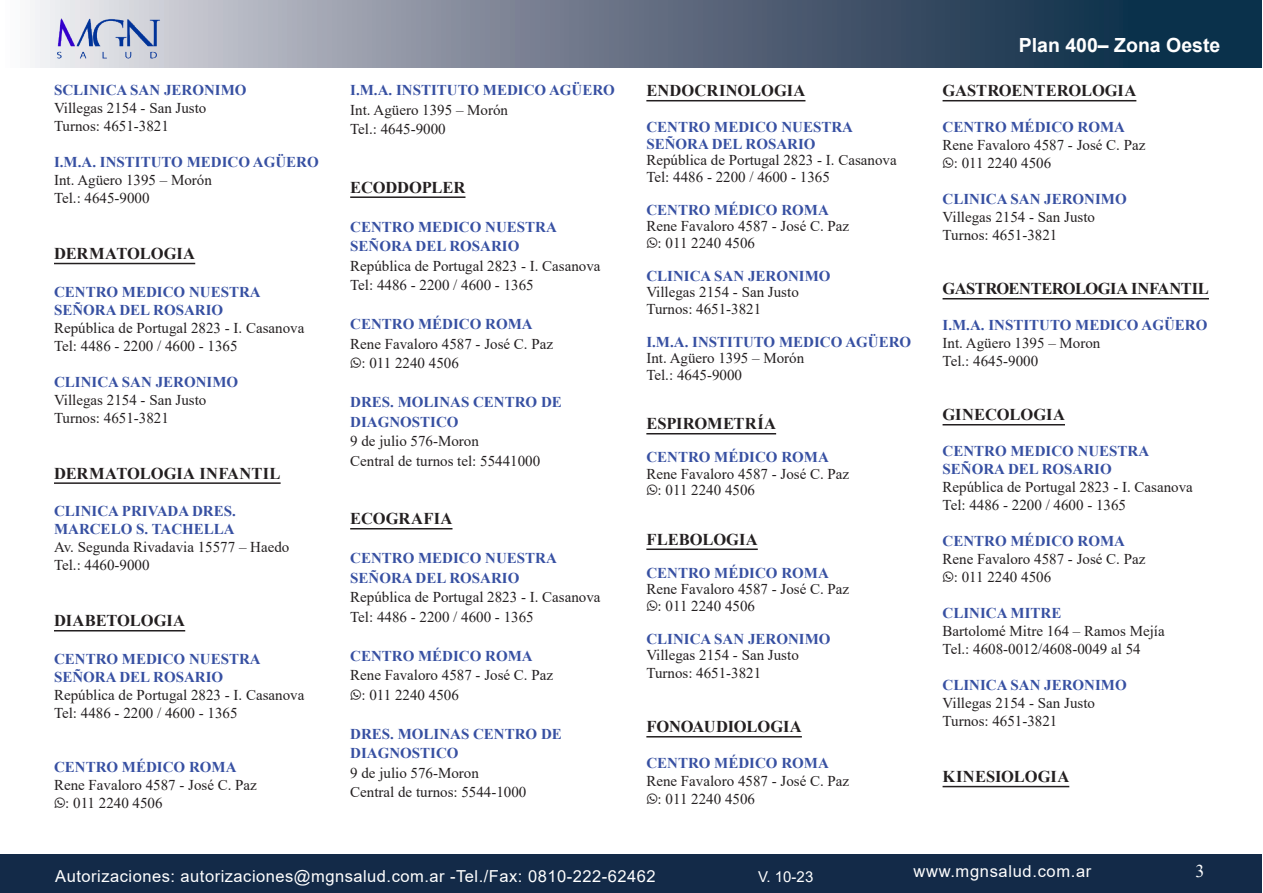
<style>
.page{position:relative;width:1263px;height:893px;background:#fff}
.page>*{position:absolute;margin:0;border:0;box-sizing:border-box;transform-origin:0 0}
.t1{font:700 19.5px "Arial";color:#fff}
.t2{font:18px "Times New Roman";color:#fff}
.Especialidad{font:700 16.5px "Times New Roman";letter-spacing:-.005em;color:#231f20}
.t3{font:16.5px "Arial";letter-spacing:.03em;color:#fff}
.Especialidad-2{font:700 16.5px "Times New Roman";letter-spacing:-.025em;color:#231f20}
.texto{font:15px "Times New Roman";color:#231f20}
.nombre{font:700 15px "Times New Roman";color:#3750a2}
.nombre-2{font:15px "Times New Roman";color:#231f20}
.t4{font:15px "Arial";color:#fff}
</style>
<div class="page">
<div style="left:1px;top:854px;width:1261px;height:39px;background:#132a48"></div>
<svg style="left:30px;top:0;width:1231px;height:67px;background:#637285"></svg>
<img style="left:55px;top:17px;width:107px;height:43px">
<hr style="left:54px;top:263px;width:141px;height:1px;background:#231f20">
<hr style="left:54px;top:482px;width:227px;height:2px;background:#231f20">
<hr style="left:54px;top:630px;width:131px;height:1px;background:#231f20">
<hr style="left:350px;top:196px;width:115px;height:2px;background:#231f20">
<hr style="left:350px;top:528px;width:102px;height:1px;background:#231f20">
<hr style="left:646px;top:100px;width:159px;height:1px;background:#231f20">
<hr style="left:646px;top:433px;width:130px;height:1px;background:#231f20">
<hr style="left:646px;top:548px;width:112px;height:2px;background:#231f20">
<hr style="left:646px;top:736px;width:156px;height:1px;background:#231f20">
<hr style="left:942px;top:100px;width:194px;height:1px;background:#231f20">
<hr style="left:942px;top:298px;width:267px;height:1px;background:#231f20">
<hr style="left:942px;top:424px;width:123px;height:1px;background:#231f20">
<hr style="left:942px;top:786px;width:127px;height:1px;background:#231f20">
<p class="nombre" style="left:54px;top:79px;width:194px">SCLINICA SAN JERONIMO</p>
<p class="texto" style="left:54px;top:98px;width:154px">Villegas 2154 - San Justo</p>
<p class="texto" style="left:54px;top:116px;width:116px">Turnos: 4651-3821</p>
<p class="nombre" style="left:54px;top:151px;width:266px">I.M.A. INSTITUTO MEDICO AGÜERO</p>
<p class="texto" style="left:54px;top:170px;width:159px">Int. Agüero 1395 – Morón</p>
<p class="texto" style="left:54px;top:188px;width:97px">Tel.: 4645-9000</p>
<p class="Especialidad" style="left:54px;top:242px;width:143px">DERMATOLOGIA</p>
<p class="nombre" style="left:54px;top:281px;width:208px">CENTRO MEDICO NUESTRA</p>
<p class="nombre" style="left:54px;top:299px;width:171px">SEÑORA DEL ROSARIO</p>
<p class="texto" style="left:54px;top:317px;width:252px">República de Portugal 2823 - I. Casanova</p>
<p class="texto" style="left:54px;top:335px;width:185px">Tel: 4486 - 2200 / 4600 - 1365</p>
<p class="nombre" style="left:54px;top:371px;width:186px">CLINICA SAN JERONIMO</p>
<p class="texto" style="left:54px;top:389px;width:154px">Villegas 2154 - San Justo</p>
<p class="texto" style="left:54px;top:407px;width:116px">Turnos: 4651-3821</p>
<p class="Especialidad" style="left:54px;top:461px;width:228px">DERMATOLOGIA INFANTIL</p>
<p class="nombre" style="left:54px;top:501px;width:183px">CLINICA PRIVADA DRES.</p>
<p class="nombre" style="left:54px;top:519px;width:182px">MARCELO S. TACHELLA</p>
<p class="texto" style="left:54px;top:537px;width:237px">Av. Segunda Rivadavia 15577 – Haedo</p>
<p class="texto" style="left:54px;top:555px;width:97px">Tel.: 4460-9000</p>
<p class="Especialidad" style="left:54px;top:609px;width:133px">DIABETOLOGIA</p>
<p class="nombre" style="left:54px;top:648px;width:208px">CENTRO MEDICO NUESTRA</p>
<p class="nombre" style="left:54px;top:666px;width:171px">SEÑORA DEL ROSARIO</p>
<p class="texto" style="left:54px;top:684px;width:252px">República de Portugal 2823 - I. Casanova</p>
<p class="texto" style="left:54px;top:702px;width:185px">Tel: 4486 - 2200 / 4600 - 1365</p>
<p class="nombre" style="left:54px;top:756px;width:184px">CENTRO MÉDICO ROMA</p>
<p class="texto" style="left:54px;top:774px;width:204px">Rene Favaloro 4587 - José C. Paz</p>
<p class="texto" style="left:65px;top:792px;width:99px">: 011 2240 4506</p>
<p class="nombre" style="left:350px;top:79px;width:266px">I.M.A. INSTITUTO MEDICO AGÜERO</p>
<p class="texto" style="left:350px;top:99px;width:159px">Int. Agüero 1395 – Morón</p>
<p class="texto" style="left:350px;top:119px;width:97px">Tel.: 4645-9000</p>
<p class="Especialidad" style="left:350px;top:175px;width:117px">ECODDOPLER</p>
<p class="nombre" style="left:350px;top:216px;width:208px">CENTRO MEDICO NUESTRA</p>
<p class="nombre" style="left:350px;top:235px;width:171px">SEÑORA DEL ROSARIO</p>
<p class="texto" style="left:350px;top:255px;width:252px">República de Portugal 2823 - I. Casanova</p>
<p class="texto" style="left:350px;top:275px;width:185px">Tel: 4486 - 2200 / 4600 - 1365</p>
<p class="nombre" style="left:350px;top:313px;width:184px">CENTRO MÉDICO ROMA</p>
<p class="texto" style="left:350px;top:333px;width:204px">Rene Favaloro 4587 - José C. Paz</p>
<p class="texto" style="left:361px;top:353px;width:99px">: 011 2240 4506</p>
<p class="nombre" style="left:350px;top:391px;width:213px">DRES. MOLINAS CENTRO DE</p>
<p class="nombre" style="left:350px;top:411px;width:110px">DIAGNOSTICO</p>
<p class="texto" style="left:350px;top:431px;width:130px">9 de julio 576-Moron</p>
<p class="texto" style="left:350px;top:450px;width:191px">Central de turnos tel: 55441000</p>
<p class="Especialidad" style="left:350px;top:507px;width:104px">ECOGRAFIA</p>
<p class="nombre" style="left:350px;top:547px;width:208px">CENTRO MEDICO NUESTRA</p>
<p class="nombre" style="left:350px;top:567px;width:171px">SEÑORA DEL ROSARIO</p>
<p class="texto" style="left:350px;top:587px;width:252px">República de Portugal 2823 - I. Casanova</p>
<p class="texto" style="left:350px;top:606px;width:185px">Tel: 4486 - 2200 / 4600 - 1365</p>
<p class="nombre" style="left:350px;top:645px;width:184px">CENTRO MÉDICO ROMA</p>
<p class="texto" style="left:350px;top:665px;width:204px">Rene Favaloro 4587 - José C. Paz</p>
<p class="texto" style="left:361px;top:684px;width:99px">: 011 2240 4506</p>
<p class="nombre" style="left:350px;top:723px;width:213px">DRES. MOLINAS CENTRO DE</p>
<p class="nombre" style="left:350px;top:742px;width:110px">DIAGNOSTICO</p>
<p class="texto" style="left:350px;top:762px;width:130px">9 de julio 576-Moron</p>
<p class="texto" style="left:350px;top:782px;width:178px">Central de turnos: 5544-1000</p>
<p class="Especialidad" style="left:646px;top:79px;width:161px">ENDOCRINOLOGIA</p>
<p class="nombre" style="left:646px;top:116px;width:208px">CENTRO MEDICO NUESTRA</p>
<p class="nombre" style="left:646px;top:133px;width:171px">SEÑORA DEL ROSARIO</p>
<p class="texto" style="left:646px;top:150px;width:252px">República de Portugal 2823 - I. Casanova</p>
<p class="texto" style="left:646px;top:166px;width:185px">Tel: 4486 - 2200 / 4600 - 1365</p>
<p class="nombre" style="left:646px;top:199px;width:184px">CENTRO MÉDICO ROMA</p>
<p class="texto" style="left:646px;top:216px;width:204px">Rene Favaloro 4587 - José C. Paz</p>
<p class="nombre-2" style="left:658px;top:232px;width:99px">: 011 2240 4506</p>
<p class="nombre" style="left:646px;top:265px;width:186px">CLINICA SAN JERONIMO</p>
<p class="texto" style="left:646px;top:282px;width:154px">Villegas 2154 - San Justo</p>
<p class="texto" style="left:646px;top:298px;width:116px">Turnos: 4651-3821</p>
<p class="nombre" style="left:646px;top:331px;width:266px">I.M.A. INSTITUTO MEDICO AGÜERO</p>
<p class="texto" style="left:646px;top:348px;width:159px">Int. Agüero 1395 – Morón</p>
<p class="texto" style="left:646px;top:364px;width:97px">Tel.: 4645-9000</p>
<p class="Especialidad" style="left:646px;top:412px;width:131px">ESPIROMETRÍA</p>
<p class="nombre" style="left:646px;top:446px;width:184px">CENTRO MÉDICO ROMA</p>
<p class="texto" style="left:646px;top:463px;width:204px">Rene Favaloro 4587 - José C. Paz</p>
<p class="texto" style="left:658px;top:480px;width:99px">: 011 2240 4506</p>
<p class="Especialidad" style="left:646px;top:527px;width:113px">FLEBOLOGIA</p>
<p class="nombre" style="left:646px;top:562px;width:184px">CENTRO MÉDICO ROMA</p>
<p class="texto" style="left:646px;top:579px;width:204px">Rene Favaloro 4587 - José C. Paz</p>
<p class="nombre-2" style="left:658px;top:595px;width:99px">: 011 2240 4506</p>
<p class="nombre" style="left:646px;top:628px;width:186px">CLINICA SAN JERONIMO</p>
<p class="texto" style="left:646px;top:645px;width:154px">Villegas 2154 - San Justo</p>
<p class="texto" style="left:646px;top:663px;width:116px">Turnos: 4651-3821</p>
<p class="Especialidad" style="left:646px;top:715px;width:157px">FONOAUDIOLOGIA</p>
<p class="nombre" style="left:646px;top:752px;width:184px">CENTRO MÉDICO ROMA</p>
<p class="texto" style="left:646px;top:771px;width:204px">Rene Favaloro 4587 - José C. Paz</p>
<p class="nombre-2" style="left:658px;top:789px;width:99px">: 011 2240 4506</p>
<h1 class="t1" style="left:1019px;top:31px;width:203px">Plan 400– Zona Oeste</h1>
<p class="Especialidad" style="left:942px;top:79px;width:195px">GASTROENTEROLOGIA</p>
<p class="nombre" style="left:942px;top:116px;width:184px">CENTRO MÉDICO ROMA</p>
<p class="texto" style="left:942px;top:135px;width:204px">Rene Favaloro 4587 - José C. Paz</p>
<p class="nombre-2" style="left:954px;top:153px;width:99px">: 011 2240 4506</p>
<p class="nombre" style="left:942px;top:188px;width:186px">CLINICA SAN JERONIMO</p>
<p class="texto" style="left:942px;top:207px;width:154px">Villegas 2154 - San Justo</p>
<p class="texto" style="left:942px;top:225px;width:116px">Turnos: 4651-3821</p>
<p class="Especialidad-2" style="left:942px;top:277px;width:268px">GASTROENTEROLOGIA INFANTIL</p>
<p class="nombre" style="left:942px;top:314px;width:266px">I.M.A. INSTITUTO MEDICO AGÜERO</p>
<p class="texto" style="left:942px;top:333px;width:159px">Int. Agüero 1395 – Moron</p>
<p class="texto" style="left:942px;top:351px;width:97px">Tel.: 4645-9000</p>
<p class="Especialidad" style="left:942px;top:403px;width:124px">GINECOLOGIA</p>
<p class="nombre" style="left:942px;top:440px;width:208px">CENTRO MEDICO NUESTRA</p>
<p class="nombre" style="left:942px;top:458px;width:171px">SEÑORA DEL ROSARIO</p>
<p class="texto" style="left:942px;top:477px;width:252px">República de Portugal 2823 - I. Casanova</p>
<p class="texto" style="left:942px;top:495px;width:185px">Tel: 4486 - 2200 / 4600 - 1365</p>
<p class="nombre" style="left:942px;top:530px;width:184px">CENTRO MÉDICO ROMA</p>
<p class="texto" style="left:942px;top:549px;width:204px">Rene Favaloro 4587 - José C. Paz</p>
<p class="texto" style="left:954px;top:567px;width:99px">: 011 2240 4506</p>
<p class="nombre" style="left:942px;top:602px;width:120px">CLINICA MITRE</p>
<p class="texto" style="left:942px;top:621px;width:224px">Bartolomé Mitre 164 – Ramos Mejía</p>
<p class="texto" style="left:942px;top:639px;width:200px">Tel.: 4608-0012/4608-0049 al 54</p>
<p class="nombre" style="left:942px;top:674px;width:186px">CLINICA SAN JERONIMO</p>
<p class="texto" style="left:942px;top:693px;width:154px">Villegas 2154 - San Justo</p>
<p class="texto" style="left:942px;top:711px;width:116px">Turnos: 4651-3821</p>
<p class="Especialidad" style="left:942px;top:765px;width:128px">KINESIOLOGIA</p>
<p class="t3" style="left:55px;top:865px;width:602px">Autorizaciones: autorizaciones@mgnsalud.com.ar -Tel./Fax: 0810-222-62462</p>
<p class="t3" style="left:913px;top:860px;width:179px">www.mgnsalud.com.ar</p>
<p class="t2" style="left:1195px;top:858px;width:10px">3</p>
<p class="t4" style="left:758px;top:866px;width:57px">V. 10-23</p>
</div>
